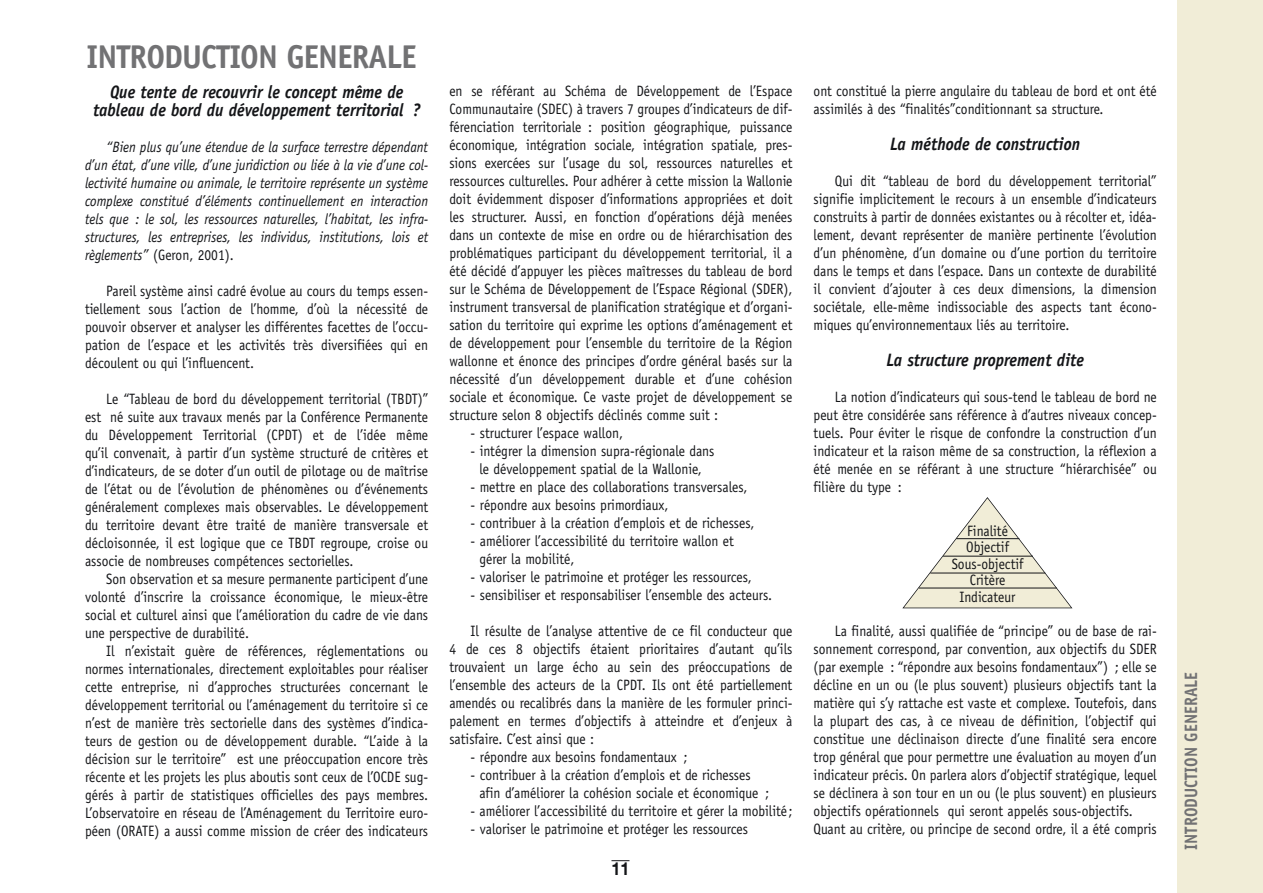
<style>
.page{position:relative;width:1263px;height:893px;background:#fff}
.page>*{position:absolute;margin:0;border:0;box-sizing:border-box;transform-origin:0 0}
.t1{font:700 33px "Officina Sans";letter-spacing:-.03em;color:#727274;scale:.96 1}
.t2{font:italic 700 18px/18px "Officina Sans";color:#141518;text-align:center;scale:.9 1}
.t3{font:700 18px "Officina Sans";color:#727274;scale:.9 1}
.t4{font:700 18px "Helvetica Neue";color:#141518;scale:.9 1}
.t5{font:15px/18px "Officina Sans";color:#141518;text-align:justify;scale:.9 1}
.t6{font:italic 15px/18px "Officina Sans";color:#141518;text-align:justify;scale:.9 1}
.s1{font-style:normal}
</style>
<div class="page">
<svg style="left:611px;top:860px;width:18px;height:1px"></svg>
<div style="left:1178px;top:0;width:85px;height:893px;background:#f1edd7"></div>
<svg style="left:902px;top:497px;width:170px;height:111px"></svg>
<hr style="left:956px;top:538px;width:63px;height:1px;background:#141518">
<hr style="left:943px;top:556px;width:90px;height:1px;background:#141518">
<hr style="left:930px;top:573px;width:115px;height:1px;background:#141518">
<hr style="left:919px;top:588px;width:138px;height:1px;background:#141518">
<h1 class="t1" style="left:87px;top:44px;width:345px">INTRODUCTION GENERALE</h1>
<p class="t2" style="left:93px;top:84px;width:365px">Que tente de recouvrir le concept même de tableau de bord du développement territorial ?</p>
<p class="t6" style="left:85px;top:139px;width:383px;text-indent:21px">“Bien plus qu’une étendue de la surface terrestre dépendant d’un état, d’une ville, d’une juridiction ou liée à la vie d’une col&shy;lectivité humaine ou animale, le territoire représente un système complexe constitué d’éléments continuellement en interaction tels que : le sol, les ressources naturelles, l’habitat, les infra&shy;structures, les entreprises, les individus, institutions, lois et règlements” <span class="s1">(Geron, 2001).</span></p>
<p class="t5" style="left:85px;top:283px;width:383px;text-indent:21px">Pareil système ainsi cadré évolue au cours du temps essen&shy;tiellement sous l’action de l’homme, d’où la nécessité de pouvoir observer et analyser les différentes facettes de l’occu&shy;pation de l’espace et les activités très diversifiées qui en découlent ou qui l’influencent.</p>
<p class="t5" style="left:85px;top:391px;width:383px;text-indent:21px">Le “Tableau de bord du développement territorial (TBDT)” est né suite aux travaux menés par la Conférence Permanente du Développement Territorial (CPDT) et de l’idée même qu’il convenait, à partir d’un système structuré de critères et d’indicateurs, de se doter d’un outil de pilotage ou de maîtrise de l’état ou de l’évolution de phénomènes ou d’événements généralement complexes mais observables. Le développement du territoire devant être traité de manière transversale et décloisonnée, il est logique que ce TBDT regroupe, croise ou associe de nombreuses compétences sectorielles.</p>
<p class="t5" style="left:85px;top:571px;width:383px;text-indent:21px">Son observation et sa mesure permanente participent d’une volonté d’inscrire la croissance économique, le mieux-être social et culturel ainsi que l’amélioration du cadre de vie dans une perspective de durabilité.</p>
<p class="t5" style="left:85px;top:643px;width:383px;text-indent:21px">Il n’existait guère de références, réglementations ou normes internationales, directement exploitables pour réaliser cette entreprise, ni d’approches structurées concernant le développement territorial ou l’aménagement du territoire si ce n’est de manière très sectorielle dans des systèmes d’indica&shy;teurs de gestion ou de développement durable. “L’aide à la décision sur le territoire” est une préoccupation encore très récente et les projets les plus aboutis sont ceux de l’OCDE sug&shy;gérés à partir de statistiques officielles des pays membres.<br>L’observatoire en réseau de l’Aménagement du Territoire euro&shy;péen (ORATE) a aussi comme mission de créer des indicateurs</p>
<p class="t5" style="left:449px;top:83px;width:383px">en se référant au Schéma de Développement de l’Espace Communautaire (SDEC) à travers 7 groupes d’indicateurs de dif&shy;férenciation territoriale : position géographique, puissance économique, intégration sociale, intégration spatiale, pres&shy;sions exercées sur l’usage du sol, ressources naturelles et ressources culturelles. Pour adhérer à cette mission la Wallonie doit évidemment disposer d’informations appropriées et doit les structurer. Aussi, en fonction d’opérations déjà menées dans un contexte de mise en ordre ou de hiérarchisation des problématiques participant du développement territorial, il a été décidé d’appuyer les pièces maîtresses du tableau de bord sur le Schéma de Développement de l’Espace Régional (SDER), instrument transversal de planification stratégique et d’organi&shy;sation du territoire qui exprime les options d’aménagement et de développement pour l’ensemble du territoire de la Région wallonne et énonce des principes d’ordre général basés sur la nécessité d’un développement durable et d’une cohésion sociale et économique. Ce vaste projet de développement se structure selon 8 objectifs déclinés comme suit :</p>
<p class="t5" style="left:471px;top:425px;width:171px">- structurer l’espace wallon,</p>
<p class="t5" style="left:471px;top:443px;width:272px;text-align:center">- intégrer la dimension supra-régionale dans le développement spatial de la Wallonie,</p>
<p class="t5" style="left:471px;top:479px;width:309px">- mettre en place des collaborations transversales,</p>
<p class="t5" style="left:471px;top:497px;width:221px">- répondre aux besoins primordiaux,</p>
<p class="t5" style="left:471px;top:515px;width:317px">- contribuer à la création d’emplois et de richesses,</p>
<p class="t5" style="left:479px;top:533px;width:284px;text-indent:-9px">- améliorer l’accessibilité du territoire wallon et gérer la mobilité,</p>
<p class="t5" style="left:471px;top:569px;width:314px">- valoriser le patrimoine et protéger les ressources,</p>
<p class="t5" style="left:471px;top:587px;width:337px">- sensibiliser et responsabiliser l’ensemble des acteurs.</p>
<p class="t5" style="left:449px;top:623px;width:383px;text-indent:21px">Il résulte de l’analyse attentive de ce fil conducteur que 4 de ces 8 objectifs étaient prioritaires d’autant qu’ils trouvaient un large écho au sein des préoccupations de l’ensemble des acteurs de la CPDT. Ils ont été partiellement amendés ou recalibrés dans la manière de les formuler princi&shy;palement en termes d’objectifs à atteindre et d’enjeux à satisfaire. C’est ainsi que :</p>
<p class="t5" style="left:471px;top:749px;width:243px">- répondre aux besoins fondamentaux ;</p>
<p class="t5" style="left:479px;top:767px;width:323px;text-indent:-9px">- contribuer à la création d’emplois et de richesses afin d’améliorer la cohésion sociale et économique ;</p>
<p class="t5" style="left:471px;top:803px;width:359px">- améliorer l’accessibilité du territoire et gérer la mobilité;</p>
<p class="t5" style="left:471px;top:821px;width:310px">- valoriser le patrimoine et protéger les ressources</p>
<p class="t4" style="left:611px;top:862px;width:22px">11</p>
<p class="t5" style="left:814px;top:83px;width:383px">ont constitué la pierre angulaire du tableau de bord et ont été assimilés à des “finalités”conditionnant sa structure.</p>
<p class="t2" style="left:890px;top:136px;width:213px">La méthode de construction</p>
<p class="t5" style="left:814px;top:173px;width:383px;text-indent:21px">Qui dit “tableau de bord du développement territorial” signifie implicitement le recours à un ensemble d’indicateurs construits à partir de données existantes ou à récolter et, idéa&shy;lement, devant représenter de manière pertinente l’évolution d’un phénomène, d’un domaine ou d’une portion du territoire dans le temps et dans l’espace. Dans un contexte de durabilité il convient d’ajouter à ces deux dimensions, la dimension sociétale, elle-même indissociable des aspects tant écono&shy;miques qu’environnementaux liés au territoire.</p>
<p class="t2" style="left:886px;top:352px;width:221px">La structure proprement dite</p>
<p class="t5" style="left:814px;top:389px;width:383px;text-indent:21px">La notion d’indicateurs qui sous-tend le tableau de bord ne peut être considérée sans référence à d’autres niveaux concep&shy;tuels. Pour éviter le risque de confondre la construction d’un indicateur et la raison même de sa construction, la réflexion a été menée en se référant à une structure “hiérarchisée” ou filière du type :</p>
<p class="t5" style="left:952px;top:523px;width:81px;line-height:16.5px;text-align:center">Finalité<br>Objectif<br>Sous-objectif<br>Critère<br>Indicateur</p>
<p class="t5" style="left:814px;top:623px;width:383px;text-align:left;text-indent:21px">La finalité, aussi qualifiée de “principe” ou de base de rai&shy;sonnement correspond, par convention, aux objectifs du SDER (par exemple : “répondre aux besoins fondamentaux”) ; elle se décline en un ou (le plus souvent) plusieurs objectifs tant la matière qui s’y rattache est vaste et complexe. Toutefois, dans la plupart des cas, à ce niveau de définition, l’objectif qui constitue une déclinaison directe d’une finalité sera encore trop général que pour permettre une évaluation au moyen d’un indicateur précis. On parlera alors d’objectif stratégique, lequel se déclinera à son tour en un ou (le plus souvent) en plusieurs objectifs opérationnels qui seront appelés sous-objectifs.<br>Quant au critère, ou principe de second ordre, il a été compris</p>
<p class="t3" style="left:1184px;top:850px;width:199px;rotate:-90deg">INTRODUCTION GENERALE</p>
</div>
